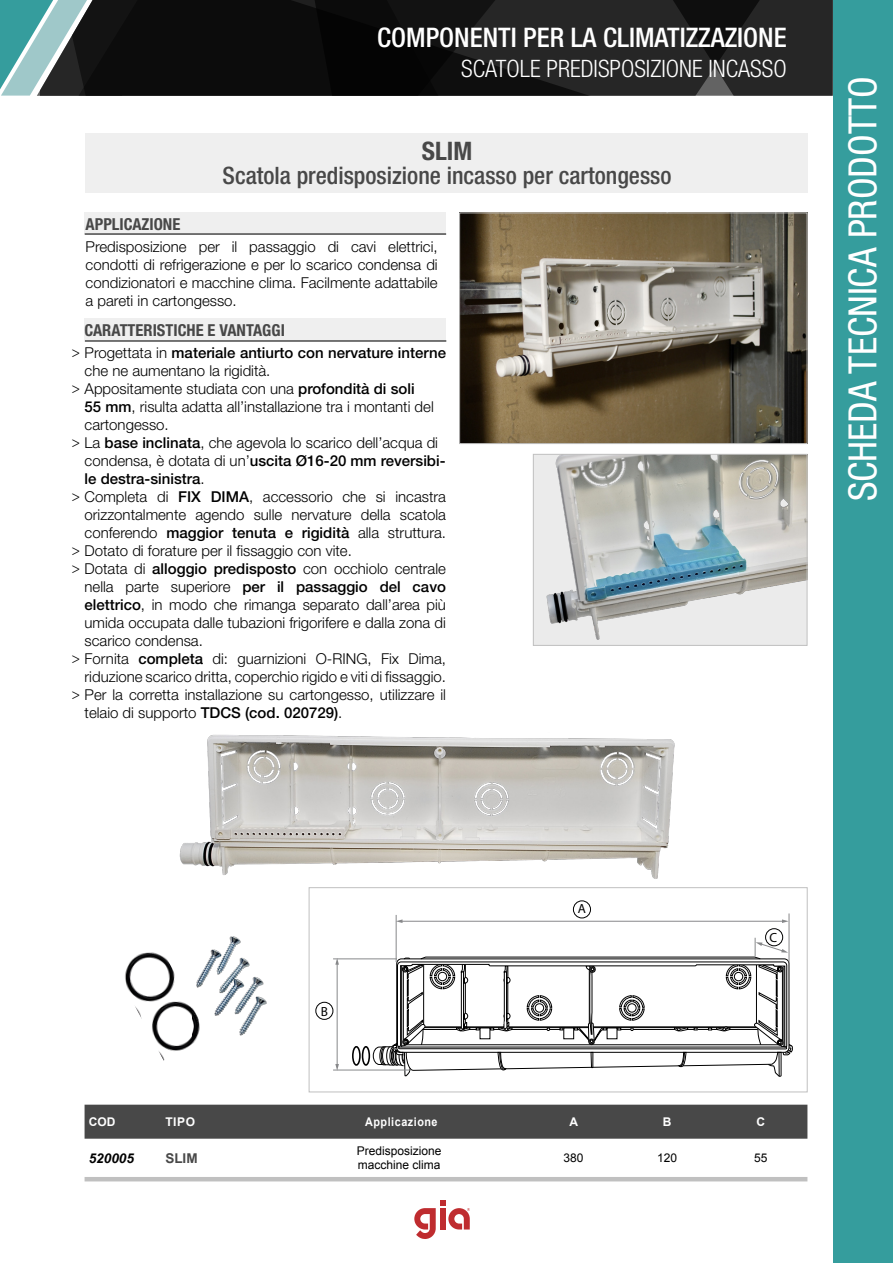
<style>
.page{position:relative;width:893px;height:1263px;background:#fff}
.page>*{position:absolute;margin:0;border:0;box-sizing:border-box;transform-origin:0 0}
.t1{font:condensed 39px "Helvetica Neue LT Std";color:#fff}
.t2{font:500 condensed 27px "Helvetica Neue LT Std";color:#fff}
.t3{font:700 condensed 25.5px "Helvetica Neue LT Std";color:#484848}
.t4{font:500 condensed 24px "Helvetica Neue LT Std";color:#484848}
.t5{font:300 condensed 24px "Helvetica Neue LT Std";color:#fff}
.t6{font:700 condensed 16.5px "Helvetica Neue LT Std";color:#484848}
.Stile_di_paragrafo_1{font:300 15px/18px "Helvetica Neue LT Std";color:#000;text-align:justify}
.Stile_di_paragrafo_1-2{font:300 15px "Helvetica Neue LT Std";color:#000;scale:.9 1}
.t7{font:500 15px/18px "Helvetica Neue LT Std";color:#000}
.t8{font:italic 700 13.5px "Arial";color:#000}
.t9{font:700 13.5px "Arial";color:#484848}
.t10{font:13.35px "Myriad Pro";color:#000}
.t11{font:12px "Arial";color:#000}
.t12{font:700 12px "Arial";letter-spacing:.05em;color:#fff;scale:.9 1}
.t13{font:700 12px "Arial";letter-spacing:.05em;color:#fff}
.s1{font-weight:500}
.s2{font-weight:300}
</style>
<div class="page">
<svg style="left:100px;top:0;width:728px;height:96px;background:#171717"></svg>
<div style="left:833px;top:0;width:60px;height:1263px;background:#359d9d"></div>
<svg style="left:414px;top:1200px;width:56px;height:39px"></svg>
<svg style="left:0;top:0;width:100px;height:96px;background:#608687"></svg>
<img style="left:179px;top:734px;width:496px;height:145px">
<div style="left:85px;top:1105px;width:722px;height:34px;background:#484848"></div>
<hr style="left:85px;top:1177px;width:722px;height:4px;background:#c0c0c0">
<div style="left:352px;top:1046px;width:9px;height:20px;border:2px solid #000;border-radius:50%"></div>
<div style="left:362px;top:1046px;width:8px;height:20px;border:2px solid #000;border-radius:50%"></div>
<hr style="left:396px;top:915px;width:1px;height:47px;background:#87888a">
<hr style="left:333px;top:958px;width:64px;height:1px;background:#87888a">
<hr style="left:333px;top:1070px;width:78px;height:1px;background:#87888a">
<hr style="left:789px;top:913px;width:1px;height:49px;background:#87888a">
<hr style="left:401px;top:921px;width:382px;height:1px;background:#87888a">
<svg style="left:396px;top:919px;width:6px;height:4px"></svg>
<svg style="left:782px;top:919px;width:7px;height:4px"></svg>
<hr style="left:337px;top:963px;width:1px;height:102px;background:#87888a">
<svg style="left:335px;top:1064px;width:4px;height:7px"></svg>
<svg style="left:335px;top:958px;width:4px;height:7px"></svg>
<div style="left:315px;top:1002px;width:18px;height:18px;border:1px solid #000;border-radius:50%"></div>
<div style="left:573px;top:900px;width:18px;height:18px;border:1px solid #000;border-radius:50%"></div>
<div style="left:765px;top:928px;width:18px;height:18px;border:1px solid #000;border-radius:50%"></div>
<svg style="left:373px;top:938px;width:420px;height:139px"></svg>
<div style="left:309px;top:887px;width:499px;height:205px;border:1px solid #c0c0c0"></div>
<div style="left:85px;top:213px;width:361px;height:21px;background:#efefef"></div>
<div style="left:85px;top:319px;width:361px;height:21px;background:#efefef"></div>
<div style="left:85px;top:134px;width:722px;height:59px;background:#efefef"></div>
<hr style="left:85px;top:340px;width:361px;height:2px;background:#484848">
<hr style="left:85px;top:233px;width:361px;height:2px;background:#484848">
<img style="left:461px;top:215px;width:344px;height:227px">
<div style="left:459px;top:213px;width:348px;height:231px;border:1px solid #c0c0c0"></div>
<img style="left:535px;top:456px;width:270px;height:188px">
<div style="left:533px;top:454px;width:274px;height:192px;border:1px solid #c0c0c0"></div>
<img style="left:125px;top:952px;width:72px;height:108px">
<img style="left:193px;top:936px;width:74px;height:101px">
<h2 class="t2" style="left:377px;top:21px;width:411px">COMPONENTI PER LA CLIMATIZZAZIONE</h2>
<h3 class="t5" style="left:461px;top:55px;width:327px">SCATOLE PREDISPOSIZIONE INCASSO</h3>
<p class="t3" style="left:422px;top:135px;width:52px">SLIM</p>
<p class="t4" style="left:223px;top:161px;width:451px">Scatola predisposizione incasso per cartongesso</p>
<p class="t6" style="left:86px;top:214px;width:96px">APPLICAZIONE</p>
<p class="Stile_di_paragrafo_1" style="left:86px;top:237px;width:354px">Predisposizione per il passaggio di cavi elettrici, condotti di refrigerazione e per lo scarico condensa di condizionatori e macchine clima. Facilmente adattabile a pareti in cartongesso.</p>
<p class="t6" style="left:85px;top:320px;width:202px">CARATTERISTICHE E VANTAGGI</p>
<p class="Stile_di_paragrafo_1" style="left:85px;top:362px;width:187px">che ne aumentano la rigidità.</p>
<p class="Stile_di_paragrafo_1" style="left:85px;top:398px;width:351px"><span class="s1">55 mm</span>, risulta adatta all’installazione tra i montanti del cartongesso.</p>
<p class="t7" style="left:85px;top:452px;width:362px"><span class="s2">condensa, è dotata di un’</span>uscita Ø16-20 mm reversibi&shy;le destra-sinistra<span class="s2">.</span></p>
<p class="Stile_di_paragrafo_1" style="left:85px;top:506px;width:363px">orizzontalmente agendo sulle nervature della scatola conferendo <span class="s1">maggior tenuta e rigidità</span> alla struttura.</p>
<p class="t7" style="left:72px;top:344px;width:376px"><span class="s2">&gt; Progettata in</span> materiale antiurto con nervature interne</p>
<p class="Stile_di_paragrafo_1-2" style="left:72px;top:380px;width:382px">&gt; Appositamente studiata con una <span class="s1">profondità di soli</span></p>
<p class="Stile_di_paragrafo_1-2" style="left:72px;top:434px;width:408px">&gt; La <span class="s1">base inclinata</span>, che agevola lo scarico dell’acqua di</p>
<p class="Stile_di_paragrafo_1-2" style="left:72px;top:488px;width:417px">&gt; Completa di <span class="s1">FIX DIMA</span>, accessorio che si incastra</p>
<p class="Stile_di_paragrafo_1-2" style="left:72px;top:542px;width:313px">&gt; Dotato di forature per il fissaggio con vite.</p>
<p class="Stile_di_paragrafo_1-2" style="left:72px;top:560px;width:417px">&gt; Dotata di <span class="s1">alloggio predisposto</span> con occhiolo centrale</p>
<p class="Stile_di_paragrafo_1" style="left:85px;top:578px;width:363px">nella parte superiore <span class="s1">per il passaggio del cavo elettrico</span>, in modo che rimanga separato dall’area più umida occupata dalle tubazioni frigorifere e dalla zona di scarico condensa.</p>
<p class="Stile_di_paragrafo_1" style="left:85px;top:668px;width:363px">riduzione scarico dritta, coperchio rigido e viti di fissaggio.</p>
<p class="Stile_di_paragrafo_1" style="left:85px;top:704px;width:259px">telaio di supporto <span class="s1">TDCS (cod. 020729)</span>.</p>
<p class="Stile_di_paragrafo_1-2" style="left:72px;top:650px;width:417px">&gt; Fornita <span class="s1">completa</span> di: guarnizioni O-RING, Fix Dima,</p>
<p class="Stile_di_paragrafo_1-2" style="left:72px;top:686px;width:417px">&gt; Per la corretta installazione su cartongesso, utilizzare il</p>
<h1 class="t1" style="left:840px;top:501px;width:426px;rotate:-90deg">SCHEDA TECNICA PRODOTTO</h1>
<p class="t10" style="left:321px;top:1003px;width:9px">B</p>
<p class="t10" style="left:578px;top:901px;width:10px">A</p>
<p class="t10" style="left:769px;top:929px;width:9px">C</p>
<p class="t13" style="left:89px;top:1114px;width:28px">COD</p>
<p class="t13" style="left:165px;top:1114px;width:31px">TIPO</p>
<p class="t12" style="left:365px;top:1114px;width:82px">Applicazione</p>
<p class="t13" style="left:569px;top:1114px;width:10px">A</p>
<p class="t13" style="left:663px;top:1114px;width:10px">B</p>
<p class="t13" style="left:756px;top:1114px;width:10px">C</p>
<p class="t8" style="left:89px;top:1149px;width:47px">520005</p>
<p class="t9" style="left:165px;top:1149px;width:34px">SLIM</p>
<p class="t11" style="left:357px;top:1143px;width:86px">Predisposizione</p>
<p class="t11" style="left:358px;top:1157px;width:84px">macchine clima</p>
<p class="t11" style="left:564px;top:1150px;width:22px">380</p>
<p class="t11" style="left:657px;top:1150px;width:22px">120</p>
<p class="t11" style="left:754px;top:1150px;width:15px">55</p>
</div>
